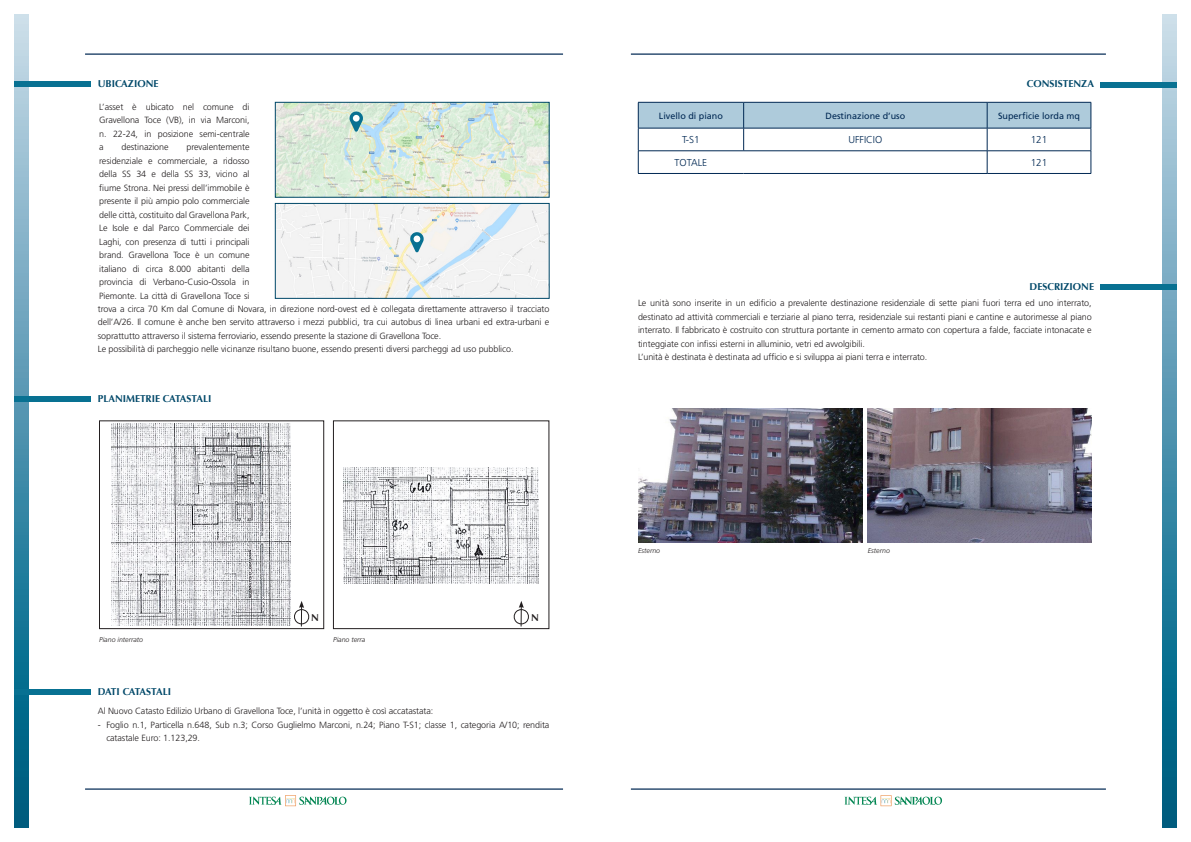
<style>
.page{position:relative;width:1191px;height:842px;background:#fff}
.page>*{position:absolute;margin:0;border:0;box-sizing:border-box;transform-origin:0 0}
.t1{font:700 10px "Optima";color:#004869}
.t2{font:300 10px "Frutiger";color:#002853}
.t3{font:700 10px "Optima";letter-spacing:-.045em;color:#004869}
.t4{font:700 10px "Optima";color:#231f20}
.t5{font:300 9px/13.5px "Frutiger";letter-spacing:-.01em;color:#231f20;text-align:justify}
.t6{font:9px "Frutiger";color:#002853}
.t7{font:italic 300 7px "Frutiger";color:#231f20}
</style>
<div class="page">
<svg style="left:1162px;top:14px;width:14px;height:814px;background:#5396b0"></svg>
<svg style="left:14px;top:14px;width:14px;height:814px;background:#5396b1"></svg>
<hr style="left:85px;top:54px;width:478px;height:1px;background:#002853">
<hr style="left:631px;top:54px;width:475px;height:1px;background:#002853">
<hr style="left:85px;top:789px;width:478px;height:1px;background:#002853">
<hr style="left:631px;top:789px;width:475px;height:1px;background:#002853">
<svg style="left:249px;top:795px;width:97px;height:11px"></svg>
<svg style="left:844px;top:795px;width:98px;height:11px"></svg>
<div style="left:14px;top:81px;width:77px;height:6px;background:#087192"></div>
<div style="left:14px;top:396px;width:77px;height:6px;background:#087192"></div>
<div style="left:1100px;top:284px;width:76px;height:6px;background:#087192"></div>
<div style="left:1100px;top:82px;width:76px;height:5px;background:#087192"></div>
<div style="left:14px;top:690px;width:77px;height:5px;background:#087192"></div>
<img style="left:867px;top:408px;width:224px;height:135px">
<img style="left:638px;top:408px;width:224px;height:135px">
<hr style="left:638px;top:173px;width:105px;height:1px;background:#002853">
<hr style="left:987px;top:173px;width:104px;height:1px;background:#002853">
<hr style="left:743px;top:173px;width:244px;height:1px;background:#002853">
<svg style="left:638px;top:102px;width:453px;height:71px"></svg>
<img style="left:277px;top:104px;width:270px;height:91px">
<div style="left:275px;top:102px;width:274px;height:95px;border:1px solid #004869"></div>
<img style="left:277px;top:205px;width:270px;height:92px">
<div style="left:275px;top:203px;width:274px;height:96px;border:1px solid #004869"></div>
<div style="left:99px;top:421px;width:225px;height:208px;border:1px solid #231f20"></div>
<div style="left:333px;top:421px;width:216px;height:208px;border:1px solid #231f20"></div>
<svg style="left:410px;top:232px;width:14px;height:21px"></svg>
<svg style="left:349px;top:111px;width:14px;height:21px"></svg>
<img style="left:111px;top:424px;width:180px;height:201px">
<img style="left:344px;top:468px;width:194px;height:115px">
<hr style="left:520px;top:606px;width:2px;height:20px;background:#231f20">
<svg style="left:513px;top:601px;width:16px;height:24px"></svg>
<svg style="left:294px;top:601px;width:16px;height:25px"></svg>
<p class="t1" style="left:98px;top:77px;width:62px">UBICAZIONE</p>
<p class="t5" style="left:99px;top:100px;width:152px">L’asset è ubicato nel comune di Gravellona Toce (VB), in via Marconi, n. 22-24, in posizione semi-centrale a</p>
<p class="t5" style="left:99px;top:140px;width:152px;text-indent:87px">prevalentemente residenziale e commerciale, a ridosso della SS 34 e della SS 33, vicino al fiume Strona. Nei pressi dell’immobile è presente il più ampio polo commerciale delle città, costituito dal Gravellona Park, Le Isole e dal Parco Commerciale dei Laghi, con presenza di tutti i principali brand. Gravellona Toce è un comune italiano di circa 8.000 abitanti della provincia di Verbano-Cusio-Ossola in Piemonte. La città di Gravellona Toce si</p>
<p class="t5" style="left:122px;top:140px;width:49px">destinazione</p>
<p class="t5" style="left:98px;top:302px;width:453px">trova a circa 70 Km dal Comune di Novara, in direzione nord-ovest ed è collegata direttamente attraverso il tracciato dell’A/26. Il comune è anche ben servito attraverso i mezzi pubblici, tra cui autobus di linea urbani ed extra-urbani e soprattutto attraverso il sistema ferroviario, essendo presente la stazione di Gravellona Toce.</p>
<p class="t5" style="left:98px;top:342px;width:417px">Le possibilità di parcheggio nelle vicinanze risultano buone, essendo presenti diversi parcheggi ad uso pubblico.</p>
<p class="t1" style="left:98px;top:393px;width:115px">PLANIMETRIE CATASTALI</p>
<p class="t4" style="left:311px;top:611px;width:9px">N</p>
<p class="t4" style="left:531px;top:611px;width:9px">N</p>
<p class="t7" style="left:99px;top:636px;width:45px">Piano interrato</p>
<p class="t7" style="left:333px;top:636px;width:34px">Piano terra</p>
<p class="t3" style="left:98px;top:686px;width:75px">DATI CATASTALI</p>
<p class="t5" style="left:98px;top:704px;width:337px">Al Nuovo Catasto Edilizio Urbano di Gravellona Toce, l’unità in oggetto è così accatastata:</p>
<p class="t5" style="left:106px;top:718px;width:444px;text-indent:-9px">- Foglio n.1, Particella n.648, Sub n.3; Corso Guglielmo Marconi, n.24; Piano T-S1; classe 1, categoria A/10; rendita catastale Euro: 1.123,29.</p>
<p class="t1" style="left:1026px;top:78px;width:69px">CONSISTENZA</p>
<p class="t6" style="left:659px;top:110px;width:66px">Livello di piano</p>
<p class="t6" style="left:825px;top:110px;width:81px">Destinazione d’uso</p>
<p class="t6" style="left:998px;top:110px;width:84px">Superficie lorda mq</p>
<p class="t2" style="left:682px;top:134px;width:19px">T-S1</p>
<p class="t2" style="left:848px;top:134px;width:35px">UFFICIO</p>
<p class="t2" style="left:1030px;top:134px;width:18px">121</p>
<p class="t2" style="left:674px;top:157px;width:34px">TOTALE</p>
<p class="t2" style="left:1030px;top:157px;width:18px">121</p>
<p class="t1" style="left:1029px;top:281px;width:66px">DESCRIZIONE</p>
<p class="t5" style="left:638px;top:296px;width:455px">Le unità sono inserite in un edificio a prevalente destinazione residenziale di sette piani fuori terra ed uno interrato, destinato ad attività commerciali e terziarie al piano terra, residenziale sui restanti piani e cantine e autorimesse al piano interrato. Il fabbricato è costruito con struttura portante in cemento armato con copertura a falde, facciate intonacate e tinteggiate con infissi esterni in alluminio, vetri ed avvolgibili.</p>
<p class="t5" style="left:638px;top:350px;width:291px">L’unità è destinata è destinata ad ufficio e si sviluppa ai piani terra e interrato.</p>
<p class="t7" style="left:638px;top:546px;width:24px">Esterno</p>
<p class="t7" style="left:867px;top:546px;width:24px">Esterno</p>
</div>
